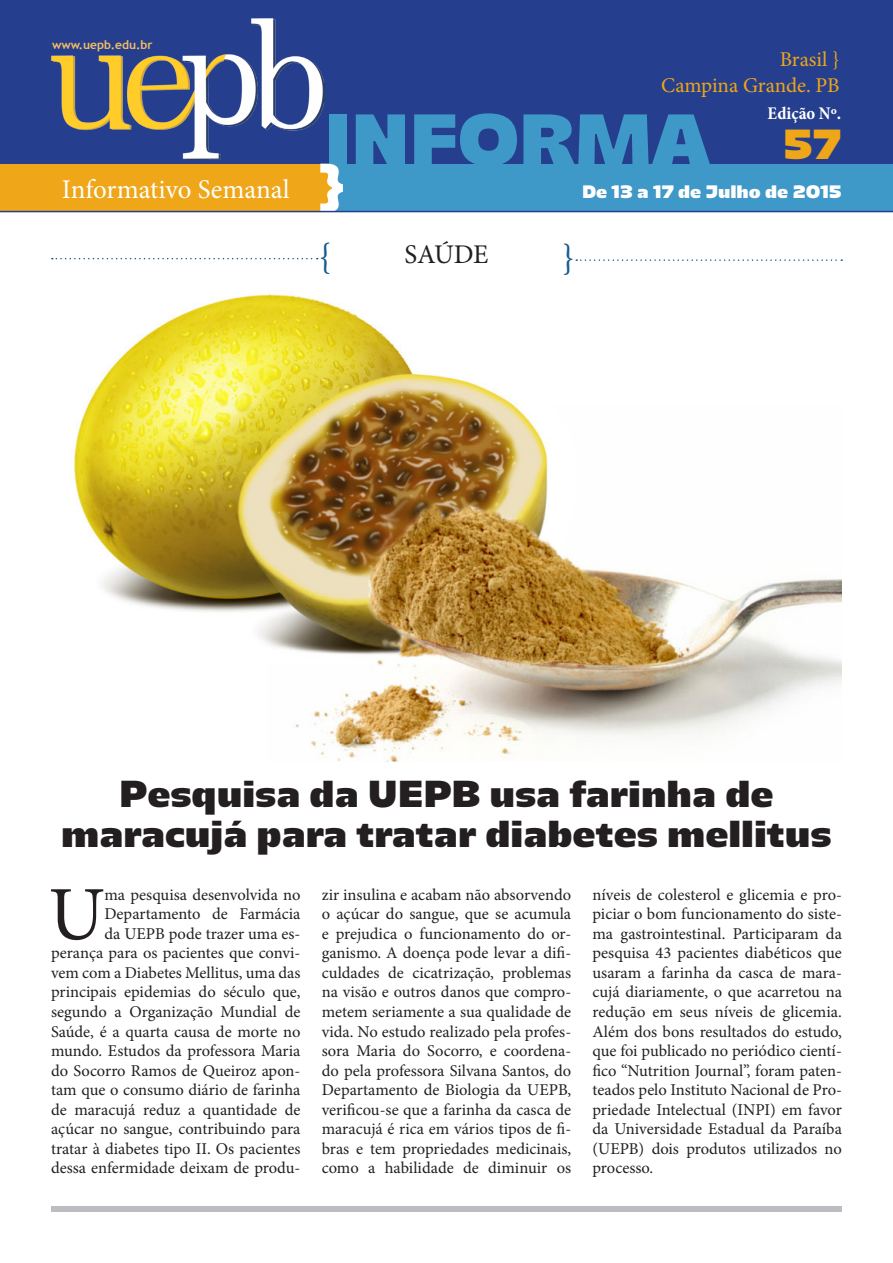
<style>
.page{position:relative;width:893px;height:1263px;background:#fff}
.page>*{position:absolute;margin:0;border:0;box-sizing:border-box;transform-origin:0 0}
.Corpo_de_texto{font:76.5px "Minion Pro";color:#231f20}
.Titulo{font:72px "Majoris";color:#3e98c8}
.t1{font:54px "Majoris";color:#fff}
.t2{font:42px "Majoris";color:#efa618}
.Titulo-2{font:37.5px "Majoris";color:#231f20}
.Titulo-3{font:36px "Minion Pro";color:#165c8e}
.t3{font:27px "Minion Pro";letter-spacing:-.005em;color:#fff}
.Corpo_de_texto-2{font:27px "Minion Pro";letter-spacing:-.01em;color:#231f20}
.t4{font:21px "Minion Pro";letter-spacing:-.005em;color:#efa618}
.t5{font:18px "Majoris";color:#fff}
.t6{font:700 condensed 18px "Minion Pro";color:#fff}
.Corpo_de_texto-3{font:16.5px/19.5px "Minion Pro";color:#231f20;text-align:justify}
.t7{font:700 12px "Trebuchet MS";letter-spacing:-.005em;color:#f5bf61}
</style>
<div class="page">
<div style="left:51px;top:1206px;width:791px;height:6px;background:#bcbdc0"></div>
<img style="left:74px;top:290px;width:768px;height:471px">
<div style="left:0;top:0;width:893px;height:167px;background:#253f8e"></div>
<div style="left:300px;top:164px;width:593px;height:48px;background:#3e98c8"></div>
<img style="left:51px;top:19px;width:274px;height:141px">
<div style="left:0;top:164px;width:332px;height:48px;background:#efa618"></div>
<hr style="left:0;top:211px;width:893px;height:1px;background:#253f8e">
<svg style="left:52px;top:258px;width:266px;height:1px"></svg>
<svg style="left:575px;top:259px;width:267px;height:2px"></svg>
<p class="t7" style="left:52px;top:37px;width:102px">www.uepb.edu.br</p>
<p class="t3" style="left:62px;top:172px;width:229px">Informativo Semanal</p>
<p class="t4" style="left:780px;top:46px;width:61px">Brasil }</p>
<p class="t4" style="left:661px;top:71px;width:180px">Campina Grande. PB</p>
<p class="t6" style="left:768px;top:101px;width:75px">Edição Nº.</p>
<p class="Titulo" style="left:324px;top:97px;width:386px">INFORMA</p>
<p class="t1" style="left:319px;top:150px;width:28px">}</p>
<p class="t2" style="left:783px;top:119px;width:59px">57</p>
<p class="t5" style="left:582px;top:181px;width:261px">De 13 a 17 de Julho de 2015</p>
<p class="Titulo-3" style="left:319px;top:232px;width:14px">{</p>
<p class="Corpo_de_texto-2" style="left:404px;top:236px;width:86px">SAÚDE</p>
<p class="Titulo-2" style="left:119px;top:771px;width:656px">Pesquisa da UEPB usa farinha de</p>
<p class="Titulo-2" style="left:61px;top:811px;width:772px">maracujá para tratar diabetes mellitus</p>
<p class="Corpo_de_texto-3" style="left:51px;top:885px;width:251px;text-align:right">ma pesquisa desenvolvida no Departamento de Farmácia<br>da UEPB pode trazer uma es&shy;perança para os pacientes que convi&shy;vem com a Diabetes Mellitus, uma das principais epidemias do século que, segundo a Organização Mundial de Saúde, é a quarta causa de morte no mundo. Estudos da professora Maria do Socorro Ramos de Queiroz apon&shy;tam que o consumo diário de farinha de maracujá reduz a quantidade de açúcar no sangue, contribuindo para tratar à diabetes tipo II. Os pacientes dessa enfermidade deixam de produ-</p>
<p class="Corpo_de_texto-3" style="left:322px;top:885px;width:251px">zir insulina e acabam não absorvendo o açúcar do sangue, que se acumula e prejudica o funcionamento do or&shy;ganismo. A doença pode levar a difi&shy;culdades de cicatrização, problemas na visão e outros danos que compro&shy;metem seriamente a sua qualidade de vida. No estudo realizado pela profes&shy;sora Maria do Socorro, e coordena&shy;do pela professora Silvana Santos, do Departamento de Biologia da UEPB, verificou-se que a farinha da casca de maracujá é rica em vários tipos de fi&shy;bras e tem propriedades medicinais, como a habilidade de diminuir os</p>
<p class="Corpo_de_texto-3" style="left:592px;top:885px;width:251px">níveis de colesterol e glicemia e pro&shy;piciar o bom funcionamento do siste&shy;ma gastrointestinal. Participaram da pesquisa 43 pacientes diabéticos que usaram a farinha da casca de mara&shy;cujá diariamente, o que acarretou na redução em seus níveis de glicemia.<br>Além dos bons resultados do estudo, que foi publicado no periódico cientí&shy;fico “Nutrition Journal”, foram paten&shy;teados pelo Instituto Nacional de Pro&shy;priedade Intelectual (INPI) em favor da Universidade Estadual da Paraíba (UEPB) dois produtos utilizados no processo.</p>
<p class="Corpo_de_texto" style="left:48px;top:863px;width:58px">U</p>
</div>
